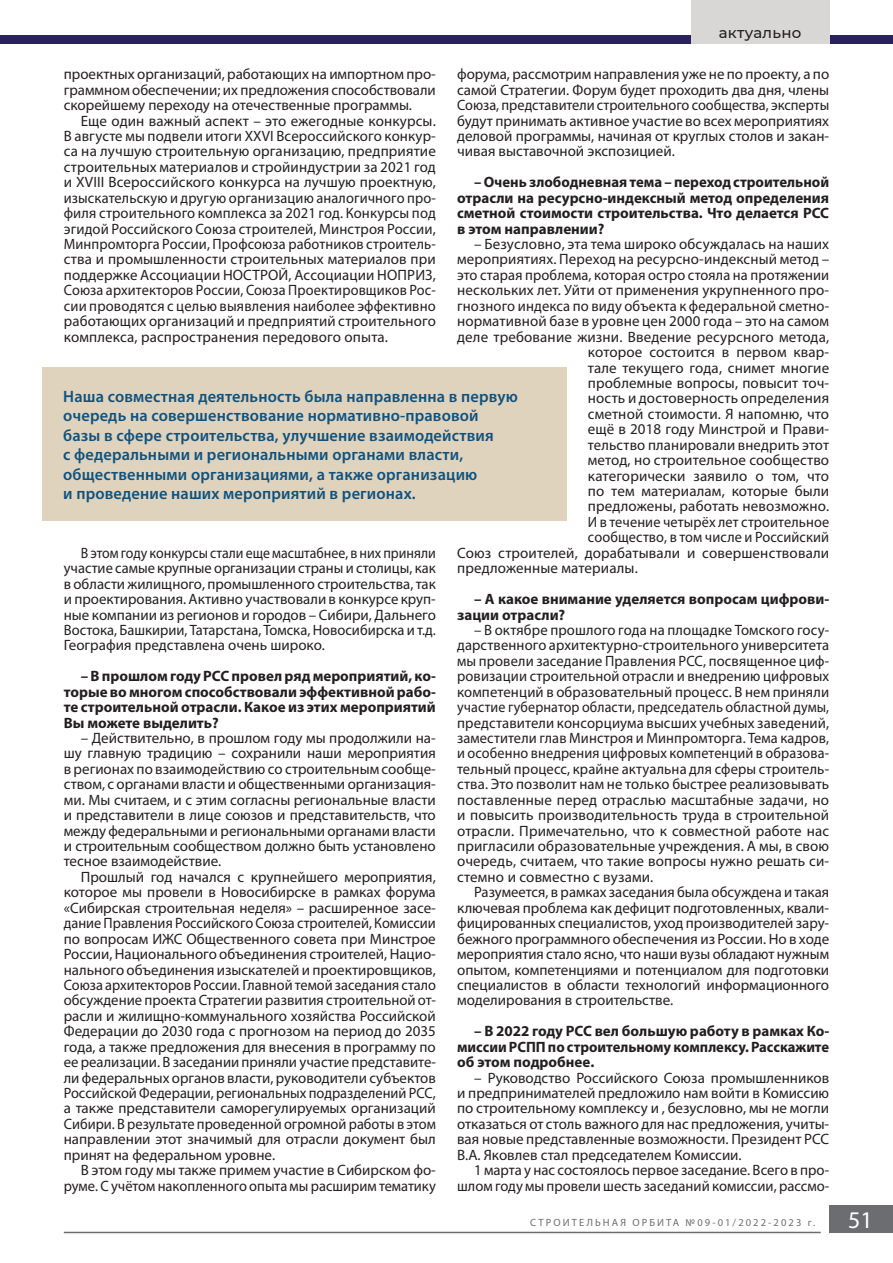
<style>
.page{position:relative;width:893px;height:1263px;background:#fff}
.page>*{position:absolute;margin:0;border:0;box-sizing:border-box;transform-origin:0 0}
.t1{font:24px "Myriad Pro";color:#fff}
.Vrezka{font:600 16.5px/19.5px "Myriad Pro";letter-spacing:.01em;color:#10527e}
.Text{font:15px/15.5px "Myriad Pro";letter-spacing:.005em;color:#231f20;text-align:justify}
.Text-2{font:700 15px/15.5px "Myriad Pro";color:#231f20;text-align:justify}
.Text-3{font:15px/15.5px "Myriad Pro";letter-spacing:.005em;color:#231f20;text-align:justify;scale:.93 1}
.Text-4{font:15px "Myriad Pro";letter-spacing:.005em;color:#231f20;scale:.96 1}
.Text-5{font:15px "Myriad Pro";letter-spacing:.005em;color:#231f20;scale:.95 1}
.colontitul_verh{font:500 15px "Montserrat";letter-spacing:.02em;color:#231f20}
.t2{font:10.5px "Myriad Pro";letter-spacing:.2em;color:#6c6d70}
</style>
<div class="page">
<div style="left:0;top:35px;width:893px;height:9px;background:#2a225c"></div>
<div style="left:829px;top:1205px;width:64px;height:27px;background:#6c6d70"></div>
<hr style="left:64px;top:1232px;width:757px;height:1px;background:#6c6d70">
<div style="left:691px;top:0;width:138px;height:44px;background:#d9d7d6"></div>
<div style="left:42px;top:367px;width:525px;height:154px;background:#dfd3be"></div>
<p class="colontitul_verh" style="left:719px;top:22px;width:84px">актуально</p>
<p class="Text" style="left:64px;top:66px;width:374px">проектных организаций, работающих на импортном про&shy;граммном обеспечении; их предложения способствовали скорейшему переходу на отечественные программы.</p>
<p class="Text" style="left:64px;top:113px;width:374px;text-indent:17px">Еще один важный аспект – это ежегодные конкурсы.<br>В августе мы подвели итоги XXVI Всероссийского конкур&shy;са на лучшую строительную организацию, предприятие строительных материалов и стройиндустрии за 2021 год и XVIII Всероссийского конкурса на лучшую проектную, изыскательскую и другую организацию аналогичного про&shy;филя строительного комплекса за 2021 год. Конкурсы под эгидой Российского Союза строителей, Минстроя России, Минпромторга России, Профсоюза работников строитель&shy;ства и промышленности строительных материалов при поддержке Ассоциации НОСТРОЙ, Ассоциации НОПРИЗ, Союза архитекторов России, Союза Проектировщиков Рос&shy;сии проводятся с целью выявления наиболее эффективно работающих организаций и предприятий строительного комплекса, распространения передового опыта.</p>
<p class="Text" style="left:457px;top:66px;width:374px">форума, рассмотрим направления уже не по проекту, а по самой Стратегии. Форум будет проходить два дня, члены Союза, представители строительного сообщества, эксперты будут принимать активное участие во всех мероприятиях деловой программы, начиная от круглых столов и закан&shy;чивая выставочной экспозицией.</p>
<p class="Text-2" style="left:457px;top:174px;width:374px;text-indent:17px">– Очень злободневная тема – переход строительной отрасли на ресурсно-индексный метод определения сметной стоимости строительства. Что делается РСС в этом направлении?</p>
<p class="Text" style="left:474px;top:236px;width:357px">– Безусловно, эта тема широко обсуждалась на наших</p>
<p class="Text" style="left:457px;top:251px;width:374px">мероприятиях. Переход на ресурсно-индексный метод –</p>
<p class="Text-4" style="left:457px;top:266px;width:389px">это старая проблема, которая остро стояла на протяжении</p>
<p class="Text" style="left:457px;top:282px;width:374px">нескольких лет. Уйти от применения укрупненного про-</p>
<p class="Text" style="left:457px;top:298px;width:374px">гнозного индекса по виду объекта к федеральной сметно-</p>
<p class="Text" style="left:457px;top:313px;width:374px">нормативной базе в уровне цен 2000 года – это на самом</p>
<p class="Text" style="left:457px;top:329px;width:374px">деле требование жизни. Введение ресурсного метода,</p>
<p class="Text" style="left:588px;top:344px;width:243px">которое состоится в первом квар-</p>
<p class="Text" style="left:588px;top:359px;width:243px">тале текущего года, снимет многие</p>
<p class="Text" style="left:588px;top:375px;width:243px">проблемные вопросы, повысит точ-</p>
<p class="Text" style="left:588px;top:390px;width:243px">ность и достоверность определения</p>
<p class="Text" style="left:588px;top:406px;width:243px">сметной стоимости. Я напомню, что</p>
<p class="Text" style="left:588px;top:421px;width:243px">ещё в 2018 году Минстрой и Прави-</p>
<p class="Text" style="left:588px;top:437px;width:243px">тельство планировали внедрить этот</p>
<p class="Text" style="left:588px;top:452px;width:243px">метод, но строительное сообщество</p>
<p class="Text" style="left:588px;top:468px;width:243px">категорически заявило о том, что</p>
<p class="Text" style="left:588px;top:483px;width:243px">по тем материалам, которые были</p>
<p class="Text" style="left:588px;top:498px;width:243px">предложены, работать невозможно.</p>
<p class="Text-5" style="left:588px;top:513px;width:255px">И в течение четырёх лет строительное</p>
<p class="Text-4" style="left:588px;top:528px;width:253px">сообщество, в том числе и Российский</p>
<p class="Text" style="left:457px;top:545px;width:374px">Союз строителей, дорабатывали и совершенствовали</p>
<p class="Text" style="left:457px;top:560px;width:182px">предложенные материалы.</p>
<p class="Text-2" style="left:457px;top:591px;width:374px;text-indent:17px">– А какое внимание уделяется вопросам цифрови&shy;зации отрасли?</p>
<p class="Text" style="left:457px;top:622px;width:374px;text-indent:17px">– В октябре прошлого года на площадке Томского госу&shy;дарственного архитектурно-строительного университета мы провели заседание Правления РСС, посвященное циф&shy;ровизации строительной отрасли и внедрению цифровых компетенций в образовательный процесс. В нем приняли участие губернатор области, председатель областной думы, представители консорциума высших учебных заведений, заместители глав Минстроя и Минпромторга. Тема кадров, и особенно внедрения цифровых компетенций в образова&shy;тельный процесс, крайне актуальна для сферы строитель&shy;ства. Это позволит нам не только быстрее реализовывать поставленные перед отраслью масштабные задачи, но и повысить производительность труда в строительной отрасли. Примечательно, что к совместной работе нас пригласили образовательные учреждения. А мы, в свою очередь, считаем, что такие вопросы нужно решать си&shy;стемно и совместно с вузами.</p>
<p class="Text" style="left:457px;top:884px;width:374px;text-indent:17px">Разумеется, в рамках заседания была обсуждена и такая ключевая проблема как дефицит подготовленных, квали&shy;фицированных специалистов, уход производителей зару&shy;бежного программного обеспечения из России. Но в ходе мероприятия стало ясно, что наши вузы обладают нужным опытом, компетенциями и потенциалом для подготовки специалистов в области технологий информационного моделирования в строительстве.</p>
<p class="Text-2" style="left:457px;top:1023px;width:374px;text-indent:17px">– В 2022 году РСС вел большую работу в рамках Ко&shy;миссии РСПП по строительному комплексу. Расскажите об этом подробнее.</p>
<p class="Text" style="left:457px;top:1069px;width:374px;text-indent:17px">– Руководство Российского Союза промышленников и предпринимателей предложило нам войти в Комиссию по строительному комплексу и , безусловно, мы не могли отказаться от столь важного для нас предложения, учиты&shy;вая новые представленные возможности. Президент РСС В.А. Яковлев стал председателем Комиссии.</p>
<p class="Text" style="left:457px;top:1162px;width:374px;text-align:right">1 марта у нас состоялось первое заседание. Всего в про&shy;шлом году мы провели шесть заседаний комиссии, рассмо-</p>
<p class="Vrezka" style="left:63px;top:386px;width:456px">Наша совместная деятельность была направленна в первую очередь на совершенствование нормативно-правовой базы в сфере строительства, улучшение взаимодействия<br>с федеральными и региональными органами власти, общественными организациями, а также организацию<br>и проведение наших мероприятий в регионах.</p>
<p class="Text-3" style="left:64px;top:545px;width:402px;text-indent:17px">В этом году конкурсы стали еще масштабнее, в них приняли участие самые крупные организации страны и столицы, как в области жилищного, промышленного строительства, так и проектирования. Активно участвовали в конкурсе круп&shy;ные компании из регионов и городов – Сибири, Дальнего Востока, Башкирии, Татарстана, Томска, Новосибирска и т.д.<br>География представлена очень широко.</p>
<p class="Text-2" style="left:64px;top:668px;width:374px;text-indent:17px">– В прошлом году РСС провел ряд мероприятий, ко&shy;торые во многом способствовали эффективной рабо&shy;те строительной отрасли. Какое из этих мероприятий Вы можете выделить?</p>
<p class="Text" style="left:64px;top:730px;width:374px;text-indent:17px">– Действительно, в прошлом году мы продолжили на&shy;шу главную традицию – сохранили наши мероприятия в регионах по взаимодействию со строительным сообще&shy;ством, с органами власти и общественными организация&shy;ми. Мы считаем, и с этим согласны региональные власти и представители в лице союзов и представительств, что между федеральными и региональными органами власти и строительным сообществом должно быть установлено тесное взаимодействие.</p>
<p class="Text" style="left:64px;top:869px;width:374px;text-indent:17px">Прошлый год начался с крупнейшего мероприятия, которое мы провели в Новосибирске в рамках форума «Сибирская строительная неделя» – расширенное засе&shy;дание Правления Российского Союза строителей, Комиссии по вопросам ИЖС Общественного совета при Минстрое России, Национального объединения строителей, Нацио&shy;нального объединения изыскателей и проектировщиков, Союза архитекторов России. Главной темой заседания стало обсуждение проекта Стратегии развития строительной от&shy;расли и жилищно-коммунального хозяйства Российской Федерации до 2030 года с прогнозом на период до 2035 года, а также предложения для внесения в программу по ее реализации. В заседании приняли участие представите&shy;ли федеральных органов власти, руководители субъектов Российской Федерации, региональных подразделений РСС, а также представители саморегулируемых организаций Сибири. В результате проведенной огромной работы в этом направлении этот значимый для отрасли документ был принят на федеральном уровне.</p>
<p class="Text" style="left:64px;top:1162px;width:374px;text-align:right">В этом году мы также примем участие в Сибирском фо&shy;руме. С учётом накопленного опыта мы расширим тематику</p>
<p class="t2" style="left:530px;top:1216px;width:287px">СТРОИТЕЛЬНАЯ ОРБИТА №09-01/2022-2023 г.</p>
<p class="t1" style="left:848px;top:1205px;width:26px">51</p>
</div>
